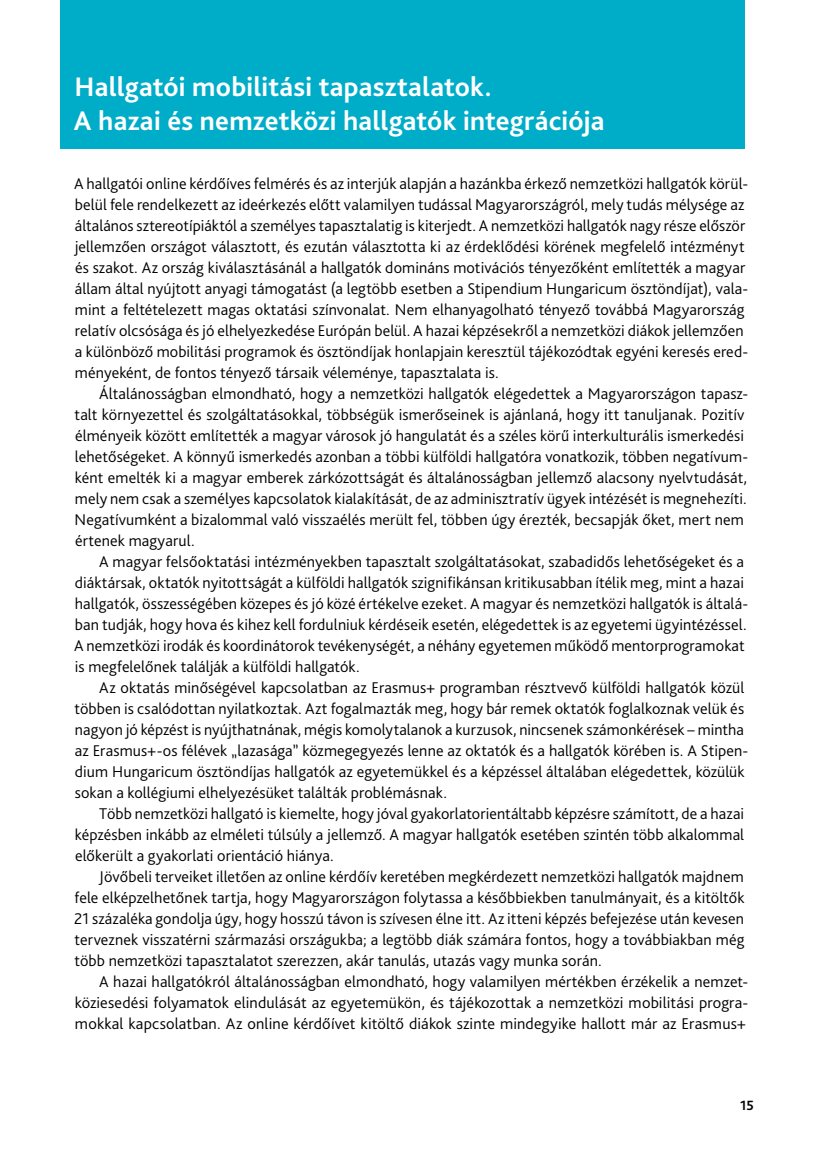
<style>
.page{position:relative;width:819px;height:1166px;background:#fff}
.page>*{position:absolute;margin:0;border:0;box-sizing:border-box;transform-origin:0 0}
.t1{font:700 28px/33.6px "Bliss Pro";letter-spacing:.005em;color:#fff}
.t2{font:300 16.28px/21px "Bliss Pro";letter-spacing:.01em;color:#000}
.t3{font:700 14px "Bliss Pro";color:#000}
</style>
<div class="page">
<div style="left:60px;top:0;width:684px;height:149px;background:#00adc9"></div>
<h1 class="t1" style="left:74px;top:69px;width:532px">Hallgatói mobilitási tapasztalatok.<br>A hazai és nemzetközi hallgatók integrációja</h1>
<p class="t2" style="left:74px;top:173px;width:675px">A hallgatói online kérdőíves felmérés és az interjúk alapján a hazánkba érkező nemzetközi hallgatók körül&shy;belül fele rendelkezett az ideérkezés előtt valamilyen tudással Magyarországról, mely tudás mélysége az általános sztereotípiáktól a személyes tapasztalatig is kiterjedt. A nemzetközi hallgatók nagy része először jellemzően országot választott, és ezután választotta ki az érdeklődési körének megfelelő intézményt és szakot. Az ország kiválasztásánál a hallgatók domináns motivációs tényezőként említették a magyar állam által nyújtott anyagi támogatást (a legtöbb esetben a Stipendium Hungaricum ösztöndíjat), vala&shy;mint a feltételezett magas oktatási színvonalat. Nem elhanyagolható tényező továbbá Magyarország relatív olcsósága és jó elhelyezkedése Európán belül. A hazai képzésekről a nemzetközi diákok jellemzően a különböző mobilitási programok és ösztöndíjak honlapjain keresztül tájékozódtak egyéni keresés ered&shy;ményeként, de fontos tényező társaik véleménye, tapasztalata is.</p>
<p class="t2" style="left:75px;top:383px;width:675px;text-indent:25px">Általánosságban elmondható, hogy a nemzetközi hallgatók elégedettek a Magyarországon tapasz&shy;talt környezettel és szolgáltatásokkal, többségük ismerőseinek is ajánlaná, hogy itt tanuljanak. Pozitív élményeik között említették a magyar városok jó hangulatát és a széles körű interkulturális ismerkedési lehetőségeket. A könnyű ismerkedés azonban a többi külföldi hallgatóra vonatkozik, többen negatívum&shy;ként emelték ki a magyar emberek zárkózottságát és általánosságban jellemző alacsony nyelvtudását, mely nem csak a személyes kapcsolatok kialakítását, de az adminisztratív ügyek intézését is megnehezíti.<br>Negatívumként a bizalommal való visszaélés merült fel, többen úgy érezték, becsapják őket, mert nem értenek magyarul.</p>
<p class="t2" style="left:74px;top:551px;width:675px;text-indent:25px">A magyar felsőoktatási intézményekben tapasztalt szolgáltatásokat, szabadidős lehetőségeket és a diáktársak, oktatók nyitottságát a külföldi hallgatók szignifikánsan kritikusabban ítélik meg, mint a hazai hallgatók, összességében közepes és jó közé értékelve ezeket. A magyar és nemzetközi hallgatók is általá&shy;ban tudják, hogy hova és kihez kell fordulniuk kérdéseik esetén, elégedettek is az egyetemi ügyintézéssel.<br>A nemzetközi irodák és koordinátorok tevékenységét, a néhány egyetemen működő mentorprogramokat is megfelelőnek találják a külföldi hallgatók.</p>
<p class="t2" style="left:75px;top:677px;width:675px;text-indent:25px">Az oktatás minőségével kapcsolatban az Erasmus+ programban résztvevő külföldi hallgatók közül többen is csalódottan nyilatkoztak. Azt fogalmazták meg, hogy bár remek oktatók foglalkoznak velük és nagyon jó képzést is nyújthatnának, mégis komolytalanok a kurzusok, nincsenek számonkérések – mintha az Erasmus+-os félévek „lazasága” közmegegyezés lenne az oktatók és a hallgatók körében is. A Stipen&shy;dium Hungaricum ösztöndíjas hallgatók az egyetemükkel és a képzéssel általában elégedettek, közülük sokan a kollégiumi elhelyezésüket találták problémásnak.</p>
<p class="t2" style="left:75px;top:803px;width:670px;text-align:justify;text-indent:24px">Több nemzetközi hallgató is kiemelte, hogy jóval gyakorlatorientáltabb képzésre számított, de a hazai képzésben inkább az elméleti túlsúly a jellemző. A magyar hallgatók esetében szintén több alkalommal előkerült a gyakorlati orientáció hiánya.</p>
<p class="t2" style="left:74px;top:866px;width:671px;text-align:justify;text-indent:25px">Jövőbeli terveiket illetően az online kérdőív keretében megkérdezett nemzetközi hallgatók majdnem fele elképzelhetőnek tartja, hogy Magyarországon folytassa a későbbiekben tanulmányait, és a kitöltők 21 százaléka gondolja úgy, hogy hosszú távon is szívesen élne itt. Az itteni képzés befejezése után kevesen terveznek visszatérni származási országukba; a legtöbb diák számára fontos, hogy a továbbiakban még több nemzetközi tapasztalatot szerezzen, akár tanulás, utazás vagy munka során.</p>
<p class="t2" style="left:75px;top:971px;width:675px;text-align:justify;text-indent:24px">A hazai hallgatókról általánosságban elmondható, hogy valamilyen mértékben érzékelik a nemzet&shy;köziesedési folyamatok elindulását az egyetemükön, és tájékozottak a nemzetközi mobilitási progra&shy;mokkal kapcsolatban. Az online kérdőívet kitöltő diákok szinte mindegyike hallott már az Erasmus+</p>
<p class="t3" style="left:740px;top:1097px;width:15px">15</p>
</div>
